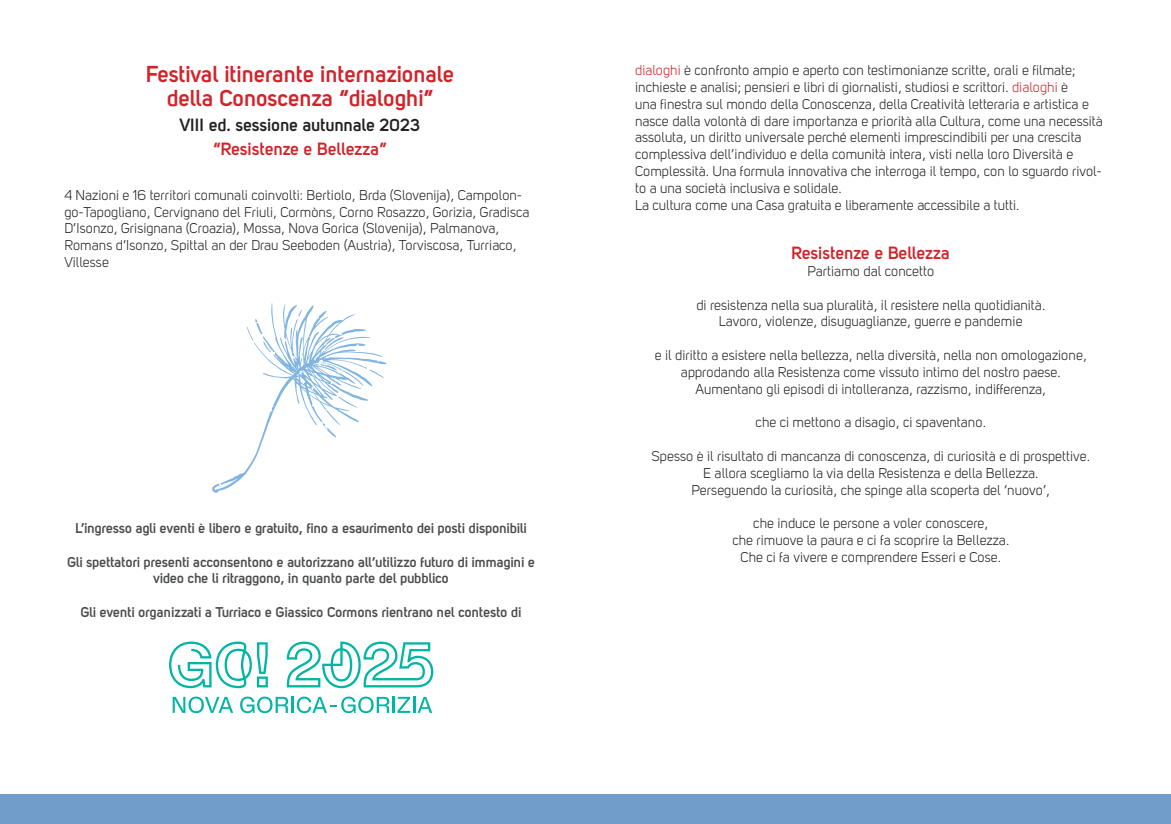
<style>
.page{position:relative;width:1171px;height:824px;background:#fff}
.page>*{position:absolute;margin:0;border:0;box-sizing:border-box;transform-origin:0 0}
.t1{font:700 22.75px/24.5px "Uni Sans Semi";letter-spacing:.005em;color:#d1232a;text-align:center}
.t2{font:700 17.5px "Uni Sans Semi";letter-spacing:.005em;color:#d1232a}
.t3{font:700 17.5px "Uni Sans Semi";letter-spacing:.005em;color:#231f20}
.t4{font:14px/16.8px "Uni Sans Book";letter-spacing:.005em;color:#231f20;text-align:center}
.t5{font:700 14px/16.8px "Uni Sans Semi";color:#4b4c4d;text-align:center}
.s1{color:#d1232a}
</style>
<div class="page">
<div style="left:0;top:794px;width:1171px;height:29px;background:#709dca"></div>
<svg style="left:173px;top:696px;width:60px;height:17px"></svg>
<svg style="left:240px;top:696px;width:48px;height:17px"></svg>
<hr style="left:291px;top:696px;width:3px;height:16px;background:#00b5a4">
<svg style="left:297px;top:696px;width:135px;height:17px"></svg>
<svg style="left:287px;top:641px;width:146px;height:47px"></svg>
<svg style="left:169px;top:641px;width:99px;height:47px"></svg>
<svg style="left:212px;top:303px;width:175px;height:190px"></svg>
<h1 class="t1" style="left:146px;top:61px;width:310px">Festival itinerante internazionale della Conoscenza “dialoghi”</h1>
<p class="t3" style="left:180px;top:114px;width:242px">VIII ed. sessione autunnale 2023</p>
<p class="t2" style="left:214px;top:139px;width:175px">“Resistenze e Bellezza”</p>
<p class="t4" style="left:64px;top:186px;width:466px;text-align:left">4 Nazioni e 16 territori comunali coinvolti: Bertiolo, Brda (Slovenija), Campolon&shy;go-Tapogliano, Cervignano del Friuli, Cormòns, Corno Rosazzo, Gorizia, Gradisca D’Isonzo, Grisignana (Croazia), Mossa, Nova Gorica (Slovenija), Palmanova, Romans d’Isonzo, Spittal an der Drau Seeboden (Austria), Torviscosa, Turriaco, Villesse</p>
<p class="t5" style="left:75px;top:519px;width:453px">L’ingresso agli eventi è libero e gratuito, fino a esaurimento dei posti disponibili</p>
<p class="t5" style="left:67px;top:553px;width:469px">Gli spettatori presenti acconsentono e autorizzano all’utilizzo futuro di immagini e video che li ritraggono, in quanto parte del pubblico</p>
<p class="t5" style="left:81px;top:603px;width:442px">Gli eventi organizzati a Turriaco e Giassico Cormons rientrano nel contesto di</p>
<p class="t4" style="left:635px;top:62px;width:469px;text-align:left"><span class="s1">dialoghi</span> è confronto ampio e aperto con testimonianze scritte, orali e filmate; inchieste e analisi; pensieri e libri di giornalisti, studiosi e scrittori. <span class="s1">dialoghi</span> è<br>una finestra sul mondo della Conoscenza, della Creatività letteraria e artistica e nasce dalla volontà di dare importanza e priorità alla Cultura, come una necessità assoluta, un diritto universale perché elementi imprescindibili per una crescita complessiva dell’individuo e della comunità intera, visti nella loro Diversità e Complessità. Una formula innovativa che interroga il tempo, con lo sguardo rivol&shy;to a una società inclusiva e solidale.<br>La cultura come una Casa gratuita e liberamente accessibile a tutti.</p>
<p class="t2" style="left:791px;top:242px;width:160px">Resistenze e Bellezza</p>
<p class="t4" style="left:807px;top:263px;width:128px">Partiamo dal concetto</p>
<p class="t4" style="left:696px;top:296px;width:350px">di resistenza nella sua pluralità, il resistere nella quotidianità.<br>Lavoro, violenze, disuguaglianze, guerre e pandemie</p>
<p class="t4" style="left:655px;top:347px;width:433px">e il diritto a esistere nella bellezza, nella diversità, nella non omologazione, approdando alla Resistenza come vissuto intimo del nostro paese.<br>Aumentano gli episodi di intolleranza, razzismo, indifferenza,</p>
<p class="t4" style="left:755px;top:414px;width:232px">che ci mettono a disagio, ci spaventano.</p>
<p class="t4" style="left:651px;top:447px;width:440px">Spesso è il risultato di mancanza di conoscenza, di curiosità e di prospettive.<br>E allora scegliamo la via della Resistenza e della Bellezza.<br>Perseguendo la curiosità, che spinge alla scoperta del ‘nuovo’,</p>
<p class="t4" style="left:732px;top:515px;width:278px">che induce le persone a voler conoscere,<br>che rimuove la paura e ci fa scoprire la Bellezza.<br>Che ci fa vivere e comprendere Esseri e Cose.</p>
</div>
